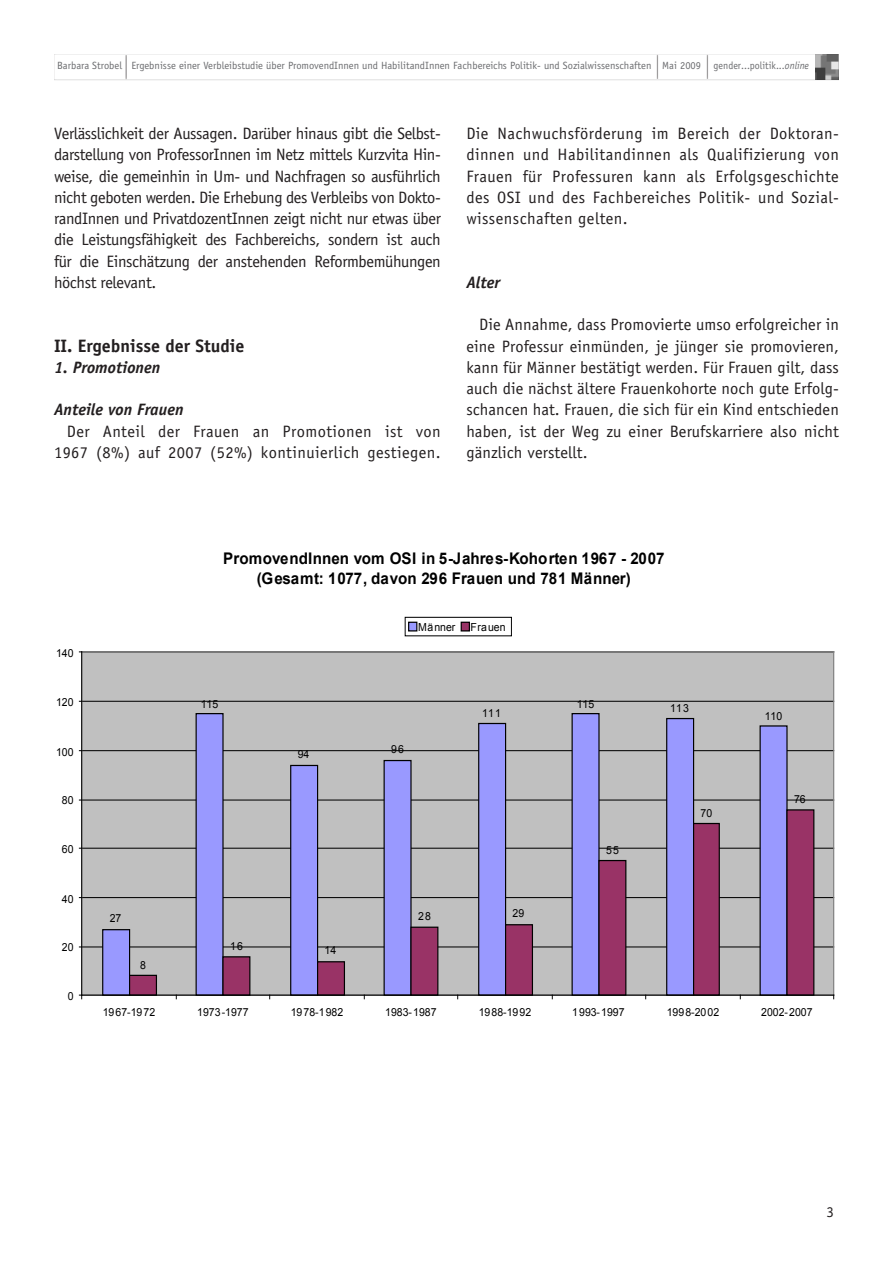
<style>
.page{position:relative;width:893px;height:1263px;background:#fff}
.page>*{position:absolute;margin:0;border:0;box-sizing:border-box;transform-origin:0 0}
.t1{font:700 18px "Officina Sans";color:#231f20}
.t2{font:16.5px/21.3px "Officina Sans";letter-spacing:.025em;color:#231f20;text-align:justify}
.t3{font:italic 700 16.5px "Officina Sans";color:#231f20}
.t4{font:700 16.05px/19.8px "Arial";letter-spacing:.005em;color:#000;text-align:center;scale:.95 1}
.t5{font:15px "Officina Sans";color:#231f20}
.t6{font:11.1px "Arial";color:#000;scale:.95 1}
.t7{font:10.5px "Officina Sans";color:#6c6d70}
.s1{font-style:italic}
</style>
<div class="page">
<img style="left:815px;top:56px;width:22px;height:22px">
<hr style="left:125px;top:55px;width:2px;height:24px;background:#231f20">
<svg style="left:707px;top:55px;width:1px;height:24px"></svg>
<svg style="left:657px;top:55px;width:1px;height:24px"></svg>
<div style="left:82px;top:652px;width:752px;height:343px;background:#c0c0c0"></div>
<hr style="left:82px;top:947px;width:752px;height:1px;background:#000">
<hr style="left:82px;top:897px;width:752px;height:1px;background:#000">
<hr style="left:82px;top:848px;width:752px;height:1px;background:#000">
<hr style="left:82px;top:800px;width:752px;height:1px;background:#000">
<hr style="left:82px;top:750px;width:752px;height:1px;background:#000">
<hr style="left:82px;top:701px;width:752px;height:1px;background:#000">
<hr style="left:82px;top:652px;width:752px;height:1px;background:#000">
<hr style="left:82px;top:651px;width:752px;height:1px;background:#808080">
<hr style="left:833px;top:652px;width:1px;height:343px;background:#808080">
<hr style="left:82px;top:994px;width:752px;height:2px;background:#808080">
<div style="left:102px;top:929px;width:28px;height:67px;background:#99f;border:1px solid #000"></div>
<div style="left:196px;top:713px;width:28px;height:283px;background:#99f"></div>
<div style="left:290px;top:765px;width:28px;height:231px;background:#99f;border:1px solid #000"></div>
<div style="left:384px;top:760px;width:28px;height:236px;background:#99f"></div>
<div style="left:478px;top:723px;width:28px;height:273px;background:#99f;border:1px solid #000"></div>
<div style="left:571px;top:713px;width:29px;height:283px;background:#99f"></div>
<div style="left:666px;top:718px;width:28px;height:278px;background:#99f;border:1px solid #000"></div>
<div style="left:759px;top:725px;width:29px;height:271px;background:#99f"></div>
<div style="left:129px;top:975px;width:28px;height:21px;background:#936;border:1px solid #000"></div>
<div style="left:222px;top:956px;width:28px;height:40px;background:#936;border:1px solid #000"></div>
<div style="left:317px;top:961px;width:28px;height:35px;background:#936;border:1px solid #000"></div>
<div style="left:410px;top:926px;width:28px;height:70px;background:#936;border:1px solid #000"></div>
<div style="left:505px;top:924px;width:28px;height:72px;background:#936;border:1px solid #000"></div>
<div style="left:598px;top:860px;width:28px;height:136px;background:#936;border:1px solid #000"></div>
<div style="left:693px;top:823px;width:27px;height:173px;background:#936;border:1px solid #000"></div>
<div style="left:786px;top:809px;width:28px;height:187px;background:#936;border:1px solid #000"></div>
<hr style="left:81px;top:652px;width:1px;height:343px;background:#000">
<hr style="left:82px;top:995px;width:752px;height:1px;background:#000">
<div style="left:405px;top:617px;width:106px;height:19px;border:1px solid #000"></div>
<div style="left:409px;top:622px;width:8px;height:9px;background:#99f"></div>
<div style="left:408px;top:622px;width:9px;height:9px;border:1px solid #000"></div>
<div style="left:461px;top:622px;width:8px;height:9px;background:#936"></div>
<div style="left:461px;top:622px;width:9px;height:9px;border:1px solid #000"></div>
<p class="t7" style="left:57px;top:60px;width:753px">Barbara Strobel Ergebnisse einer Verbleibstudie über PromovendInnen und HabilitandInnen Fachbereichs Politik- und Sozialwissenschaften Mai 2009 gender...politik...<span class="s1">online</span></p>
<p class="t2" style="left:54px;top:123px;width:388px">Verlässlichkeit der Aussagen. Darüber hinaus gibt die Selbst&shy;darstellung von ProfessorInnen im Netz mittels Kurzvita Hin&shy;weise, die gemeinhin in Um- und Nachfragen so ausführlich nicht geboten werden. Die Erhebung des Verbleibs von Dokto&shy;randInnen und PrivatdozentInnen zeigt nicht nur etwas über die Leistungsfähigkeit des Fachbereichs, sondern ist auch für die Einschätzung der anstehenden Reformbemühungen höchst relevant.</p>
<p class="t1" style="left:54px;top:334px;width:192px">II. Ergebnisse der Studie</p>
<p class="t3" style="left:54px;top:357px;width:108px">1. Promotionen</p>
<p class="t3" style="left:54px;top:400px;width:131px">Anteile von Frauen</p>
<p class="t2" style="left:54px;top:420px;width:388px;text-align:right">Der Anteil der Frauen an Promotionen ist von<br>1967 (8%) auf 2007 (52%) kontinuierlich gestiegen.</p>
<p class="t2" style="left:466px;top:123px;width:374px">Die Nachwuchsförderung im Bereich der Doktoran&shy;dinnen und Habilitandinnen als Qualifizierung von Frauen für Professuren kann als Erfolgsgeschichte des OSI und des Fachbereiches Politik- und Sozial&shy;wissenschaften gelten.</p>
<p class="t3" style="left:466px;top:272px;width:35px">Alter</p>
<p class="t2" style="left:466px;top:314px;width:374px;text-indent:13px">Die Annahme, dass Promovierte umso erfolgreicher in eine Professur einmünden, je jünger sie promovieren, kann für Männer bestätigt werden. Für Frauen gilt, dass auch die nächst ältere Frauenkohorte noch gute Erfolg&shy;schancen hat. Frauen, die sich für ein Kind entschieden haben, ist der Weg zu einer Berufskarriere also nicht gänzlich verstellt.</p>
<p class="t4" style="left:223px;top:549px;width:466px">PromovendInnen vom OSI in 5-Jahres-Kohorten 1967 - 2007 (Gesamt: 1077, davon 296 Frauen und 781 Männer)</p>
<p class="t6" style="left:56px;top:646px;width:20px">140</p>
<p class="t6" style="left:56px;top:695px;width:20px">120</p>
<p class="t6" style="left:56px;top:744px;width:20px">100</p>
<p class="t6" style="left:62px;top:793px;width:14px">80</p>
<p class="t6" style="left:62px;top:842px;width:14px">60</p>
<p class="t6" style="left:62px;top:891px;width:14px">40</p>
<p class="t6" style="left:62px;top:939px;width:14px">20</p>
<p class="t6" style="left:68px;top:989px;width:8px">0</p>
<p class="t6" style="left:110px;top:911px;width:14px">27</p>
<p class="t6" style="left:140px;top:958px;width:8px">8</p>
<p class="t6" style="left:201px;top:696px;width:20px">115</p>
<p class="t6" style="left:298px;top:747px;width:14px">94</p>
<p class="t6" style="left:230px;top:938px;width:15px">16</p>
<p class="t6" style="left:325px;top:943px;width:14px">14</p>
<p class="t6" style="left:418px;top:620px;width:41px">Männer</p>
<p class="t6" style="left:471px;top:620px;width:38px">Frauen</p>
<p class="t6" style="left:391px;top:742px;width:15px">96</p>
<p class="t6" style="left:482px;top:706px;width:21px">111</p>
<p class="t6" style="left:418px;top:909px;width:15px">28</p>
<p class="t6" style="left:513px;top:906px;width:14px">29</p>
<p class="t6" style="left:577px;top:696px;width:20px">115</p>
<p class="t6" style="left:606px;top:843px;width:15px">55</p>
<p class="t6" style="left:670px;top:701px;width:21px">113</p>
<p class="t6" style="left:701px;top:806px;width:14px">70</p>
<p class="t6" style="left:765px;top:709px;width:20px">110</p>
<p class="t6" style="left:794px;top:791px;width:14px">76</p>
<p class="t6" style="left:103px;top:1005px;width:57px">1967-1972</p>
<p class="t6" style="left:197px;top:1005px;width:56px">1973-1977</p>
<p class="t6" style="left:291px;top:1005px;width:57px">1978-1982</p>
<p class="t6" style="left:385px;top:1005px;width:56px">1983-1987</p>
<p class="t6" style="left:479px;top:1005px;width:57px">1988-1992</p>
<p class="t6" style="left:572px;top:1005px;width:57px">1993-1997</p>
<p class="t6" style="left:667px;top:1005px;width:57px">1998-2002</p>
<p class="t6" style="left:761px;top:1005px;width:56px">2002-2007</p>
<p class="t5" style="left:826px;top:1203px;width:9px">3</p>
</div>
